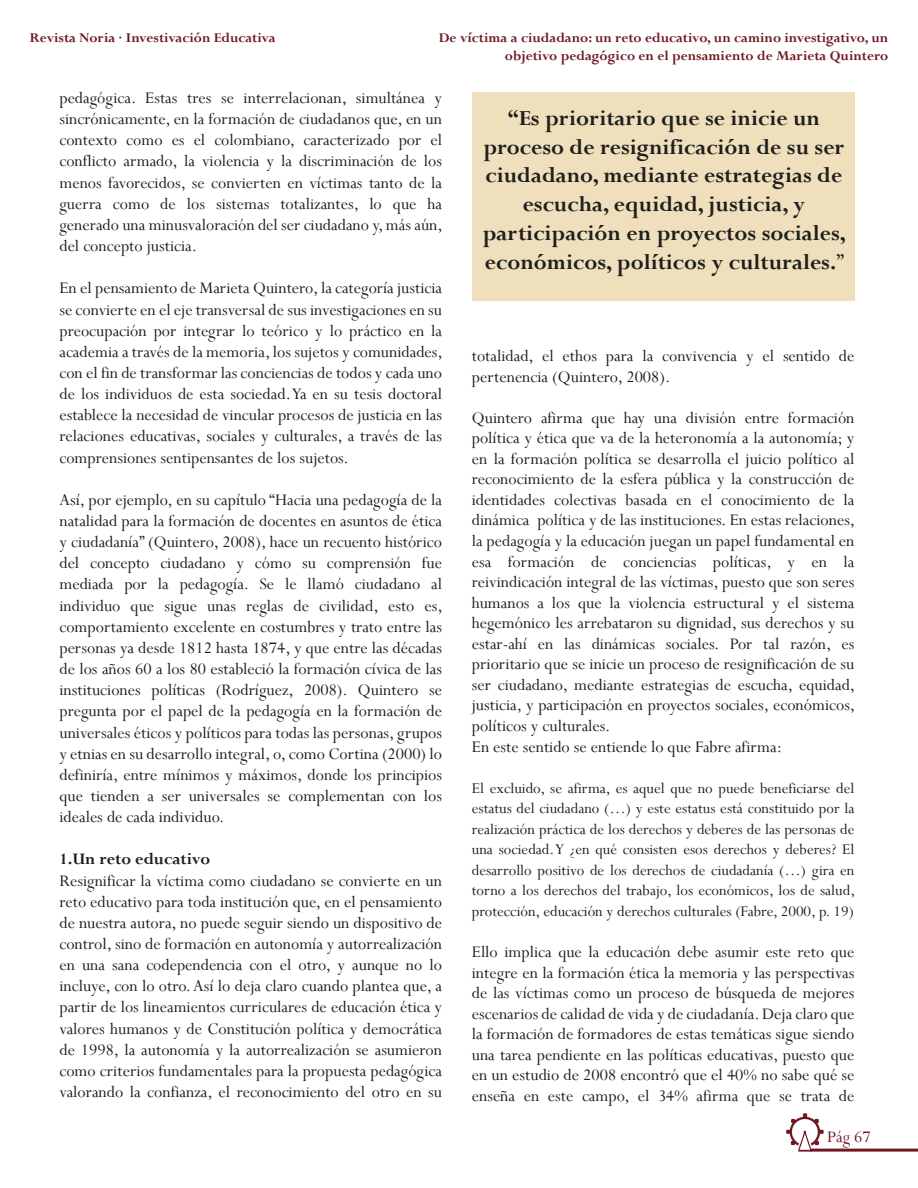
<style>
.page{position:relative;width:918px;height:1188px;background:#fff}
.page>*{position:absolute;margin:0;border:0;box-sizing:border-box;transform-origin:0 0}
.t1{font:700 24px/28.8px "Perpetua";color:#1e1e1c;text-align:center}
.t2{font:18px/21.1px "Perpetua";color:#1e1e1c;text-align:justify}
.t3{font:700 18px "Perpetua";color:#1e1e1c}
.t4{font:18px "Perpetua";color:#701822}
.t5{font:16.5px/20.5px "Perpetua";color:#1e1e1c;text-align:justify}
.t6{font:700 15px/18px "Perpetua";color:#701822;text-align:right}
.s1{font-weight:400}
</style>
<div class="page">
<div style="left:472px;top:92px;width:383px;height:209px;background:#efdfbc"></div>
<svg style="left:786px;top:1113px;width:38px;height:39px"></svg>
<hr style="left:810px;top:1149px;width:108px;height:3px;background:#701822">
<p class="t6" style="left:30px;top:29px;width:247px">Revista Noria · Investivación Educativa</p>
<p class="t6" style="left:439px;top:29px;width:451px">De víctima a ciudadano: un reto educativo, un camino investigativo, un objetivo pedagógico en el pensamiento de Marieta Quintero</p>
<p class="t2" style="left:59px;top:87px;width:385px">pedagógica. Estas tres se interrelacionan, simultánea y sincrónicamente, en la formación de ciudadanos que, en un contexto como es el colombiano, caracterizado por el conflicto armado, la violencia y la discriminación de los menos favorecidos, se convierten en víctimas tanto de la guerra como de los sistemas totalizantes, lo que ha generado una minusvaloración del ser ciudadano y, más aún, del concepto justicia.</p>
<p class="t2" style="left:59px;top:277px;width:385px">En el pensamiento de Marieta Quintero, la categoría justicia se convierte en el eje transversal de sus investigaciones en su preocupación por integrar lo teórico y lo práctico en la academia a través de la memoria, los sujetos y comunidades, con el fin de transformar las conciencias de todos y cada uno de los individuos de esta sociedad. Ya en su tesis doctoral establece la necesidad de vincular procesos de justicia en las relaciones educativas, sociales y culturales, a través de las comprensiones sentipensantes de los sujetos.</p>
<p class="t2" style="left:59px;top:489px;width:385px">Así, por ejemplo, en su capítulo “Hacia una pedagogía de la natalidad para la formación de docentes en asuntos de ética y ciudadanía” (Quintero, 2008), hace un recuento histórico del concepto ciudadano y cómo su comprensión fue mediada por la pedagogía. Se le llamó ciudadano al individuo que sigue unas reglas de civilidad, esto es, comportamiento excelente en costumbres y trato entre las personas ya desde 1812 hasta 1874, y que entre las décadas de los años 60 a los 80 estableció la formación cívica de las instituciones políticas (Rodríguez, 2008). Quintero se pregunta por el papel de la pedagogía en la formación de universales éticos y políticos para todas las personas, grupos y etnias en su desarrollo integral, o, como Cortina (2000) lo definiría, entre mínimos y máximos, donde los principios que tienden a ser universales se complementan con los ideales de cada individuo.</p>
<p class="t3" style="left:59px;top:848px;width:152px">1.Un reto educativo</p>
<p class="t2" style="left:59px;top:869px;width:384px">Resignificar la víctima como ciudadano se convierte en un reto educativo para toda institución que, en el pensamiento de nuestra autora, no puede seguir siendo un dispositivo de control, sino de formación en autonomía y autorrealización en una sana codependencia con el otro, y aunque no lo incluye, con lo otro. Así lo deja claro cuando plantea que, a partir de los lineamientos curriculares de educación ética y valores humanos y de Constitución política y democrática de 1998, la autonomía y la autorrealización se asumieron como criterios fundamentales para la propuesta pedagógica valorando la confianza, el reconocimiento del otro en su</p>
<h1 class="t1" style="left:483px;top:103px;width:365px">“Es prioritario que se inicie un proceso de resignificación de su ser ciudadano, mediante estrategias de escucha, equidad, justicia, y participación en proyectos sociales, económicos, políticos y culturales.<span class="s1">”</span></h1>
<p class="t2" style="left:472px;top:345px;width:384px;line-height:20.5px">totalidad, el ethos para la convivencia y el sentido de pertenencia (Quintero, 2008).</p>
<p class="t2" style="left:472px;top:407px;width:385px;line-height:20.5px;text-align:left">Quintero afirma que hay una división entre formación política y ética que va de la heteronomía a la autonomía; y en la formación política se desarrolla el juicio político al reconocimiento de la esfera pública y la construcción de identidades colectivas basada en el conocimiento de la dinámica política y de las instituciones. En estas relaciones, la pedagogía y la educación juegan un papel fundamental en esa formación de conciencias políticas, y en la reivindicación integral de las víctimas, puesto que son seres humanos a los que la violencia estructural y el sistema hegemónico les arrebataron su dignidad, sus derechos y su estar-ahí en las dinámicas sociales. Por tal razón, es prioritario que se inicie un proceso de resignificación de su ser ciudadano, mediante estrategias de escucha, equidad, justicia, y participación en proyectos sociales, económicos, políticos y culturales.<br>En este sentido se entiende lo que Fabre afirma:</p>
<p class="t5" style="left:472px;top:777px;width:385px">El excluido, se afirma, es aquel que no puede beneficiarse del estatus del ciudadano (…) y este estatus está constituido por la realización práctica de los derechos y deberes de las personas de una sociedad. Y ¿en qué consisten esos derechos y deberes? El desarrollo positivo de los derechos de ciudadanía (…) gira en torno a los derechos del trabajo, los económicos, los de salud, protección, educación y derechos culturales (Fabre, 2000, p. 19)</p>
<p class="t2" style="left:472px;top:941px;width:384px;line-height:20.5px">Ello implica que la educación debe asumir este reto que integre en la formación ética la memoria y las perspectivas de las víctimas como un proceso de búsqueda de mejores escenarios de calidad de vida y de ciudadanía. Deja claro que la formación de formadores de estas temáticas sigue siendo una tarea pendiente en las políticas educativas, puesto que en un estudio de 2008 encontró que el 40% no sabe qué se enseña en este campo, el 34% afirma que se trata de</p>
<p class="t4" style="left:827px;top:1126px;width:45px">Pág 67</p>
</div>
